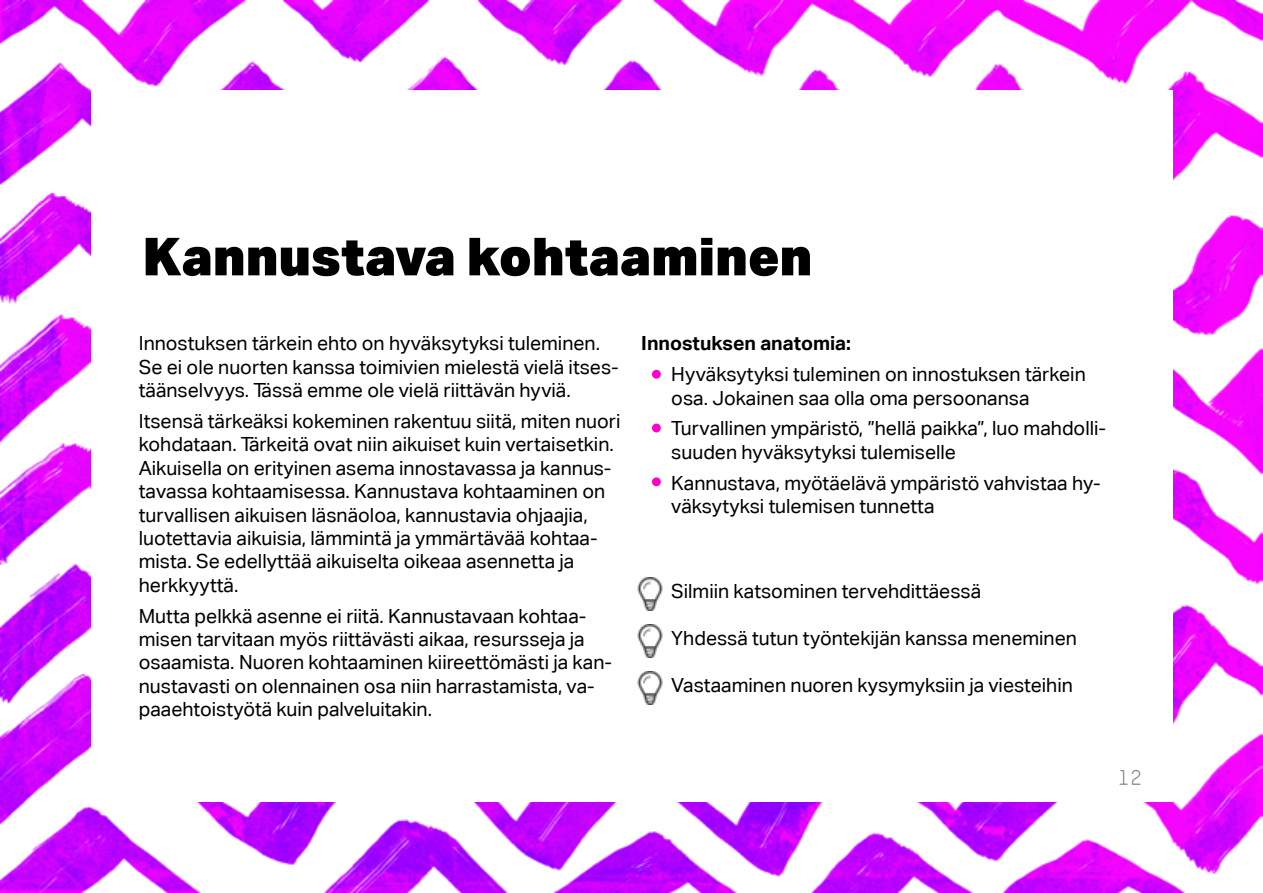
<style>
.page{position:relative;width:1263px;height:893px;background:#fff}
.page>*{position:absolute;margin:0;border:0;box-sizing:border-box;transform-origin:0 0}
.t1{font:900 52.5px "Aktiv Grotesk";color:#000}
.t2{font:21px "TSTAR Mono Round";color:#757575}
.t3{font:19.5px/23.4px "Aktiv Grotesk";color:#000}
.t4{font:700 19.5px "Aktiv Grotesk";color:#000}
</style>
<div class="page">
<img style="left:0;top:0;width:1263px;height:893px">
<div style="left:91px;top:91px;width:1081px;height:711px;background:#fff"></div>
<img style="left:637px;top:624px;width:26px;height:34px">
<img style="left:637px;top:578px;width:26px;height:33px">
<div style="left:652px;top:370px;width:9px;height:9px;background:#ff00cb;border-radius:50%"></div>
<div style="left:652px;top:424px;width:9px;height:8px;background:#ff00cb;border-radius:50%"></div>
<div style="left:652px;top:477px;width:9px;height:9px;background:#ff00cb;border-radius:50%"></div>
<img style="left:637px;top:671px;width:26px;height:33px">
<h1 class="t1" style="left:142px;top:222px;width:671px">Kannustava kohtaaminen</h1>
<p class="t3" style="left:139px;top:331px;width:481px">Innostuksen tärkein ehto on hyväksytyksi tuleminen.<br>Se ei ole nuorten kanssa toimivien mielestä vielä itses&shy;täänselvyys. Tässä emme ole vielä riittävän hyviä.</p>
<p class="t3" style="left:139px;top:409px;width:483px">Itsensä tärkeäksi kokeminen rakentuu siitä, miten nuori kohdataan. Tärkeitä ovat niin aikuiset kuin vertaisetkin.<br>Aikuisella on erityinen asema innostavassa ja kannus&shy;tavassa kohtaamisessa. Kannustava kohtaaminen on turvallisen aikuisen läsnäoloa, kannustavia ohjaajia, luotettavia aikuisia, lämmintä ja ymmärtävää kohtaa&shy;mista. Se edellyttää aikuiselta oikeaa asennetta ja herkkyyttä.</p>
<p class="t3" style="left:139px;top:604px;width:475px">Mutta pelkkä asenne ei riitä. Kannustavaan kohtaa&shy;misen tarvitaan myös riittävästi aikaa, resursseja ja osaamista. Nuoren kohtaaminen kiireettömästi ja kan&shy;nustavasti on olennainen osa niin harrastamista, va&shy;paaehtoistyötä kuin palveluitakin.</p>
<p class="t4" style="left:641px;top:331px;width:211px">Innostuksen anatomia:</p>
<p class="t3" style="left:671px;top:362px;width:416px">Hyväksytyksi tuleminen on innostuksen tärkein osa. Jokainen saa olla oma persoonansa</p>
<p class="t3" style="left:671px;top:417px;width:436px">Turvallinen ympäristö, ”hellä paikka”, luo mahdolli&shy;suuden hyväksytyksi tulemiselle</p>
<p class="t3" style="left:671px;top:471px;width:431px">Kannustava, myötäelävä ympäristö vahvistaa hy&shy;väksytyksi tulemisen tunnetta</p>
<p class="t3" style="left:671px;top:580px;width:311px">Silmiin katsominen tervehdittäessä</p>
<p class="t3" style="left:671px;top:626px;width:407px">Yhdessä tutun työntekijän kanssa meneminen</p>
<p class="t3" style="left:671px;top:673px;width:403px">Vastaaminen nuoren kysymyksiin ja viesteihin</p>
<p class="t2" style="left:1117px;top:764px;width:27px">12</p>
</div>
